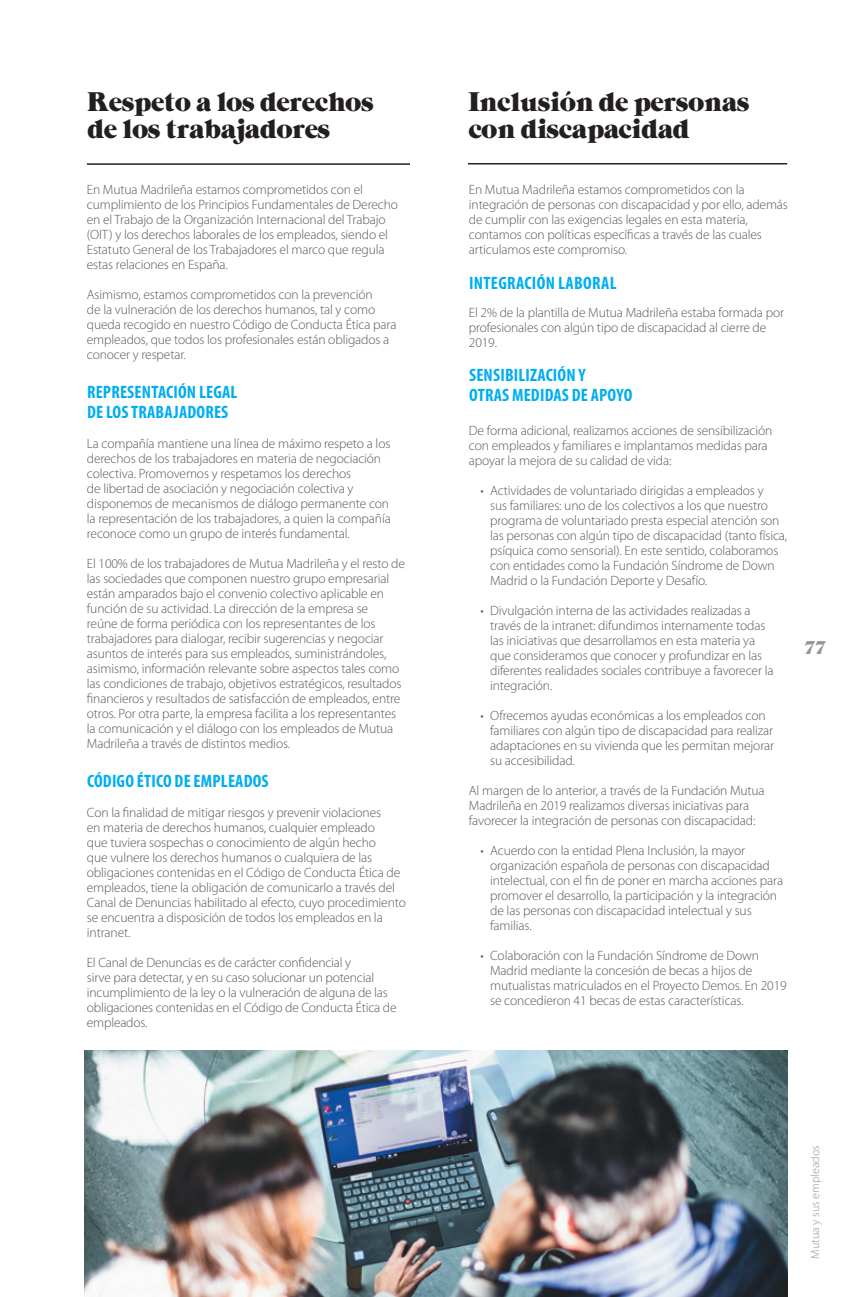
<style>
.page{position:relative;width:851px;height:1297px;background:#fff}
.page>*{position:absolute;margin:0;border:0;box-sizing:border-box;transform-origin:0 0}
.t1{font:24px/27px "Grouch";letter-spacing:-.05em;color:#231f20}
.t2{font:700 condensed 18px/19.5px "Myriad Pro";letter-spacing:.01em;color:#00aeef}
.t3{font:16.5px "Grouch";color:#939598}
.t4{font:300 13.5px/15px "Myriad Pro";letter-spacing:-.01em;color:#57585a}
.t5{font:300 12px "Myriad Pro";color:#939598}
</style>
<div class="page">
<hr style="left:87px;top:163px;width:323px;height:2px;background:#231f20">
<hr style="left:468px;top:163px;width:319px;height:1px;background:#231f20">
<img style="left:85px;top:1051px;width:702px;height:246px">
<h1 class="t1" style="left:87px;top:88px;width:289px">Respeto a los derechos de los trabajadores</h1>
<p class="t4" style="left:87px;top:183px;width:312px">En Mutua Madrileña estamos comprometidos con el cumplimiento de los Principios Fundamentales de Derecho en el Trabajo de la Organización Internacional del Trabajo (OIT) y los derechos laborales de los empleados, siendo el Estatuto General de los Trabajadores el marco que regula estas relaciones en España.</p>
<p class="t4" style="left:87px;top:288px;width:311px">Asimismo, estamos comprometidos con la prevención<br>de la vulneración de los derechos humanos, tal y como queda recogido en nuestro Código de Conducta Ética para empleados, que todos los profesionales están obligados a conocer y respetar.</p>
<h2 class="t2" style="left:87px;top:382px;width:152px">REPRESENTACIÓN LEGAL<br>DE LOS TRABAJADORES</h2>
<p class="t4" style="left:87px;top:436px;width:305px">La compañía mantiene una línea de máximo respeto a los derechos de los trabajadores en materia de negociación colectiva. Promovemos y respetamos los derechos<br>de libertad de asociación y negociación colectiva y disponemos de mecanismos de diálogo permanente con la representación de los trabajadores, a quien la compañía reconoce como un grupo de interés fundamental.</p>
<p class="t4" style="left:87px;top:556px;width:319px">El 100% de los trabajadores de Mutua Madrileña y el resto de las sociedades que componen nuestro grupo empresarial están amparados bajo el convenio colectivo aplicable en función de su actividad. La dirección de la empresa se<br>reúne de forma periódica con los representantes de los trabajadores para dialogar, recibir sugerencias y negociar asuntos de interés para sus empleados, suministrándoles, asimismo, información relevante sobre aspectos tales como las condiciones de trabajo, objetivos estratégicos, resultados financieros y resultados de satisfacción de empleados, entre otros. Por otra parte, la empresa facilita a los representantes la comunicación y el diálogo con los empleados de Mutua Madrileña a través de distintos medios.</p>
<h2 class="t2" style="left:87px;top:771px;width:183px">CÓDIGO ÉTICO DE EMPLEADOS</h2>
<p class="t4" style="left:87px;top:805px;width:320px">Con la finalidad de mitigar riesgos y prevenir violaciones<br>en materia de derechos humanos, cualquier empleado<br>que tuviera sospechas o conocimiento de algún hecho<br>que vulnere los derechos humanos o cualquiera de las obligaciones contenidas en el Código de Conducta Ética de empleados, tiene la obligación de comunicarlo a través del Canal de Denuncias habilitado al efecto, cuyo procedimiento se encuentra a disposición de todos los empleados en la intranet.</p>
<p class="t4" style="left:87px;top:955px;width:311px">El Canal de Denuncias es de carácter confidencial y<br>sirve para detectar, y en su caso solucionar un potencial incumplimiento de la ley o la vulneración de alguna de las obligaciones contenidas en el Código de Conducta Ética de empleados.</p>
<h1 class="t1" style="left:468px;top:88px;width:283px">Inclusión de personas con discapacidad</h1>
<p class="t4" style="left:469px;top:183px;width:320px">En Mutua Madrileña estamos comprometidos con la integración de personas con discapacidad y por ello, además de cumplir con las exigencias legales en esta materia, contamos con políticas específicas a través de las cuales articulamos este compromiso.</p>
<h2 class="t2" style="left:469px;top:273px;width:149px">INTEGRACIÓN LABORAL</h2>
<p class="t4" style="left:469px;top:305px;width:317px">El 2% de la plantilla de Mutua Madrileña estaba formada por profesionales con algún tipo de discapacidad al cierre de<br>2019.</p>
<h2 class="t2" style="left:469px;top:365px;width:165px">SENSIBILIZACIÓN Y<br>OTRAS MEDIDAS DE APOYO</h2>
<p class="t4" style="left:469px;top:423px;width:305px">De forma adicional, realizamos acciones de sensibilización con empleados y familiares e implantamos medidas para apoyar la mejora de su calidad de vida:</p>
<p class="t4" style="left:490px;top:483px;width:298px;text-indent:-10px">• Actividades de voluntariado dirigidas a empleados y<br>sus familiares: uno de los colectivos a los que nuestro programa de voluntariado presta especial atención son las personas con algún tipo de discapacidad (tanto física, psíquica como sensorial). En este sentido, colaboramos con entidades como la Fundación Síndrome de Down Madrid o la Fundación Deporte y Desafío.</p>
<p class="t4" style="left:490px;top:603px;width:285px;text-indent:-10px">• Divulgación interna de las actividades realizadas a través de la intranet: difundimos internamente todas las iniciativas que desarrollamos en esta materia ya que consideramos que conocer y profundizar en las diferentes realidades sociales contribuye a favorecer la integración.</p>
<p class="t4" style="left:490px;top:708px;width:285px;text-indent:-10px">• Ofrecemos ayudas económicas a los empleados con familiares con algún tipo de discapacidad para realizar adaptaciones en su vivienda que les permitan mejorar su accesibilidad.</p>
<p class="t4" style="left:469px;top:783px;width:297px">Al margen de lo anterior, a través de la Fundación Mutua<br>Madrileña en 2019 realizamos diversas iniciativas para favorecer la integración de personas con discapacidad:</p>
<p class="t4" style="left:490px;top:843px;width:294px;text-indent:-10px">• Acuerdo con la entidad Plena Inclusión, la mayor organización española de personas con discapacidad intelectual, con el fin de poner en marcha acciones para promover el desarrollo, la participación y la integración de las personas con discapacidad intelectual y sus familias.</p>
<p class="t4" style="left:490px;top:948px;width:298px;text-indent:-10px">• Colaboración con la Fundación Síndrome de Down Madrid mediante la concesión de becas a hijos de mutualistas matriculados en el Proyecto Demos. En 2019 se concedieron 41 becas de estas características.</p>
<p class="t3" style="left:804px;top:636px;width:23px">77</p>
<p class="t5" style="left:808px;top:1259px;width:115px;rotate:-90deg">Mutua y sus empleados</p>
</div>
